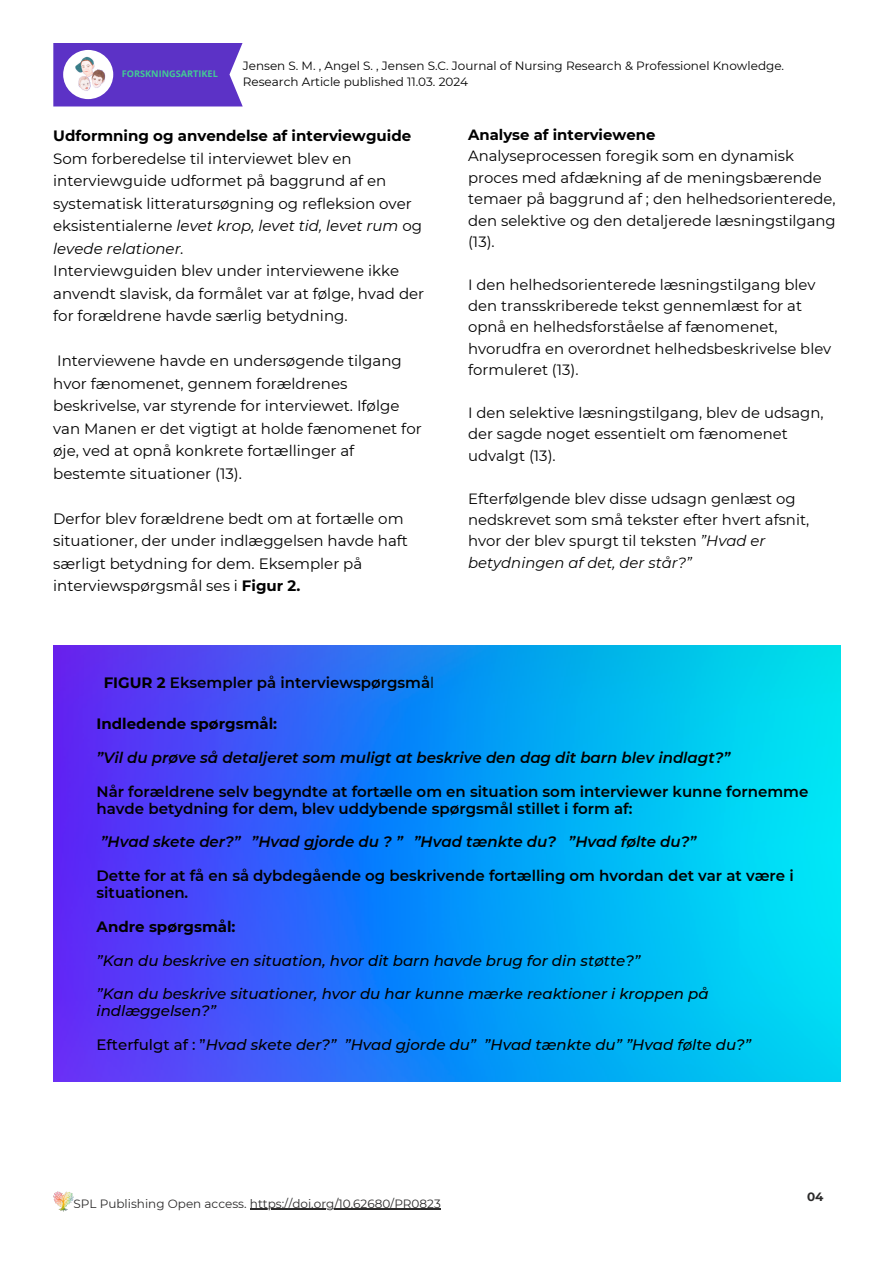
<style>
.page{position:relative;width:894px;height:1264px;background:#fff}
.page>*{position:absolute;margin:0;border:0;box-sizing:border-box;transform-origin:0 0}
.t1{font:15px/22.5px "Montserrat";color:#000}
.t2{font:600 15px/16.8px "Montserrat";color:#000}
.t3{font:italic 500 15px/16.8px "Montserrat";color:#000}
.t4{font:italic 600 15px "Montserrat";color:#000}
.t5{font:700 15px "Montserrat";color:#000}
.t6{font:14.85px/21.3px "Montserrat";color:#000}
.t7{font:700 14.85px "Montserrat";color:#000}
.t8{font:12px/16px "Montserrat";color:#000}
.t9{font:12px "Montserrat";color:#2b2a2a}
.t10{font:700 12px "Montserrat";color:#2b2a2a}
.t11{font:700 9.15px "Open Sans";color:#43cb94}
.s1{font-style:italic}
.s2{font-weight:700}
.s3{font-weight:400}
.s4{font-style:normal}
</style>
<div class="page">
<div style="left:53px;top:43px;width:190px;height:63px;background:#5c32c6"></div>
<img style="left:63px;top:50px;width:50px;height:49px;border-radius:50%">
<img style="left:53px;top:646px;width:787px;height:435px">
<hr style="left:250px;top:1208px;width:190px;height:1px;background:#2b2a2a">
<img style="left:53px;top:1191px;width:20px;height:20px">
<p class="t11" style="left:122px;top:68px;width:97px">FORSKNINGSARTIKEL</p>
<p class="t8" style="left:243px;top:57px;width:542px">Jensen S. M. , Angel S. , Jensen S.C. Journal of Nursing Research &amp; Professionel Knowledge.<br>Research Article published 11.03. 2024</p>
<p class="t5" style="left:53px;top:127px;width:359px">Udformning og anvendelse af interviewguide</p>
<p class="t1" style="left:53px;top:147px;width:370px">Som forberedelse til interviewet blev en interviewguide udformet på baggrund af en systematisk litteratursøgning og refleksion over eksistentialerne <span class="s1">levet krop, levet tid, levet rum</span> og <span class="s1">levede relationer.</span></p>
<p class="t1" style="left:53px;top:259px;width:372px">Interviewguiden blev under interviewene ikke anvendt slavisk, da formålet var at følge, hvad der for forældrene havde særlig betydning.</p>
<p class="t1" style="left:53px;top:349px;width:370px">Interviewene havde en undersøgende tilgang hvor fænomenet, gennem forældrenes beskrivelse, var styrende for interviewet. Ifølge van Manen er det vigtigt at holde fænomenet for øje, ved at opnå konkrete fortællinger af bestemte situationer (13).</p>
<p class="t1" style="left:53px;top:507px;width:356px">Derfor blev forældrene bedt om at fortælle om situationer, der under indlæggelsen havde haft særligt betydning for dem. Eksempler på interviewspørgsmål ses i <span class="s2">Figur 2.</span></p>
<p class="t2" style="left:104px;top:674px;width:332px"><span class="s2">FIGUR 2</span> Eksempler på interviewspørgsmå<span class="s3">l</span></p>
<p class="t7" style="left:468px;top:126px;width:189px">Analyse af interviewene</p>
<p class="t6" style="left:468px;top:145px;width:369px">Analyseprocessen foregik som en dynamisk proces med afdækning af de meningsbærende temaer på baggrund af ; den helhedsorienterede, den selektive og den detaljerede læsningstilgang (13).</p>
<p class="t6" style="left:468px;top:274px;width:364px">I den helhedsorienterede læsningstilgang blev den transskriberede tekst gennemlæst for at opnå en helhedsforståelse af fænomenet, hvorudfra en overordnet helhedsbeskrivelse blev formuleret (13).</p>
<p class="t6" style="left:468px;top:402px;width:357px">I den selektive læsningstilgang, blev de udsagn, der sagde noget essentielt om fænomenet udvalgt (13).</p>
<p class="t6" style="left:468px;top:487px;width:342px">Efterfølgende blev disse udsagn genlæst og nedskrevet som små tekster efter hvert afsnit, hvor der blev spurgt til teksten <span class="s1">”Hvad er betydningen af det, der står?”</span></p>
<p class="t5" style="left:97px;top:714px;width:182px">Indledende spørgsmål:</p>
<p class="t4" style="left:97px;top:748px;width:635px">”Vil du prøve så detaljeret som muligt at beskrive den dag dit barn blev indlagt?”</p>
<p class="t2" style="left:97px;top:783px;width:713px">Når forældrene selv begyndte at fortælle om en situation som interviewer kunne fornemme havde betydning for dem, blev uddybende spørgsmål stillet i form af:</p>
<p class="t4" style="left:101px;top:832px;width:597px">”Hvad skete der?” ”Hvad gjorde du ? ” ”Hvad tænkte du? ”Hvad følte du?”</p>
<p class="t2" style="left:97px;top:867px;width:698px">Dette for at få en så dybdegående og beskrivende fortælling om hvordan det var at være i situationen.</p>
<p class="t5" style="left:97px;top:917px;width:140px">Andre spørgsmål:</p>
<p class="t3" style="left:97px;top:951px;width:545px">”Kan du beskrive en situation, hvor dit barn havde brug for din støtte?”</p>
<p class="t3" style="left:97px;top:985px;width:613px">”Kan du beskrive situationer, hvor du har kunne mærke reaktioner i kroppen på indlæggelsen?”</p>
<p class="t3" style="left:97px;top:1036px;width:655px"><span class="s4">Efterfulgt af : ”</span>Hvad skete der?” ”Hvad gjorde du” ”Hvad tænkte du” ”Hvad følte du?”</p>
<p class="t9" style="left:73px;top:1196px;width:369px">SPL Publishing Open access. https://doi.org/10.62680/PR0823</p>
<p class="t10" style="left:806px;top:1189px;width:18px">04</p>
</div>
